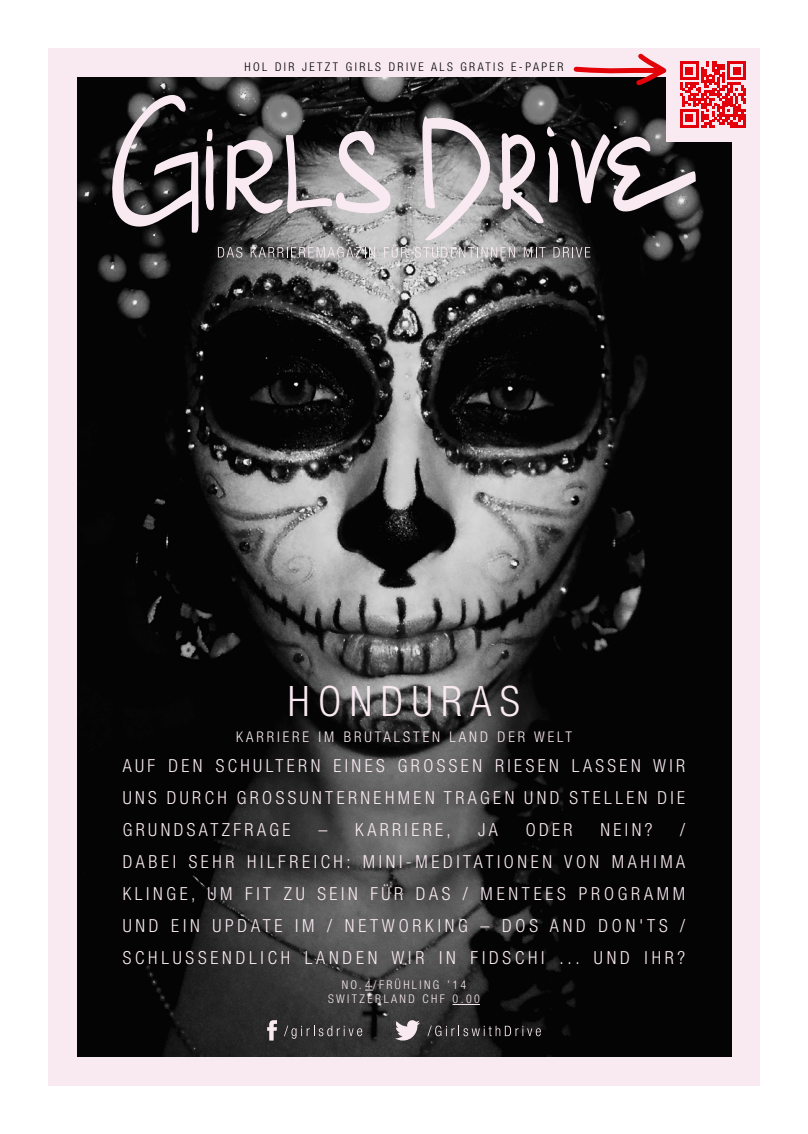
<style>
.page{position:relative;width:808px;height:1134px;background:#fff}
.page>*{position:absolute;margin:0;border:0;box-sizing:border-box;transform-origin:0 0}
.t1{font:300 condensed 42px "Helvetica Neue";letter-spacing:.2em;color:#f9eaf2}
.t2{font:300 condensed 18px/32px "Helvetica Neue";letter-spacing:.19em;color:#f9eaf2;text-align:justify}
.t3{font:300 condensed 14.8px "Helvetica Neue";letter-spacing:.2em;color:#f9eaf2}
.t4{font:300 condensed 12px "Helvetica Neue";letter-spacing:.2em;color:#000}
.t5{font:300 condensed 12px/14.4px "Helvetica Neue";letter-spacing:.2em;color:#f9eaf2;text-align:center}
</style>
<div class="page">
<div style="left:731px;top:48px;width:29px;height:1038px;background:#f9eaf2"></div>
<img style="left:77px;top:77px;width:654px;height:980px">
<svg style="left:110px;top:88px;width:106px;height:145px;background:#494648"></svg>
<svg style="left:499px;top:127px;width:59px;height:96px;background:#746e71"></svg>
<svg style="left:570px;top:134px;width:126px;height:81px;background:#5e595c"></svg>
<svg style="left:421px;top:116px;width:70px;height:125px;background:#a8a4a6"></svg>
<svg style="left:227px;top:130px;width:168px;height:89px;background:#898587"></svg>
<div style="left:48px;top:48px;width:712px;height:29px;background:#f9eaf2"></div>
<div style="left:48px;top:48px;width:29px;height:1038px;background:#f9eaf2"></div>
<div style="left:48px;top:1057px;width:712px;height:29px;background:#f9eaf2"></div>
<svg style="left:453px;top:1004px;width:27px;height:1px"></svg>
<svg style="left:218px;top:247px;width:24px;height:11px"></svg>
<svg style="left:251px;top:247px;width:124px;height:11px"></svg>
<svg style="left:384px;top:245px;width:23px;height:13px"></svg>
<svg style="left:415px;top:247px;width:100px;height:11px"></svg>
<svg style="left:524px;top:247px;width:21px;height:10px"></svg>
<svg style="left:553px;top:247px;width:37px;height:10px"></svg>
<div style="left:666px;top:48px;width:94px;height:94px;background:#f9eaf2"></div>
<svg style="left:680px;top:61px;width:66px;height:66px"></svg>
<svg style="left:284px;top:1026px;width:78px;height:13px"></svg>
<svg style="left:427px;top:1026px;width:114px;height:10px"></svg>
<svg style="left:267px;top:1020px;width:10px;height:20px"></svg>
<svg style="left:395px;top:1020px;width:25px;height:20px"></svg>
<svg style="left:571px;top:53px;width:96px;height:36px"></svg>
<p class="t4" style="left:245px;top:60px;width:320px">HOL DIR JETZT GIRLS DRIVE ALS GRATIS E-PAPER</p>
<h1 class="t1" style="left:288px;top:677px;width:234px">HONDURAS</h1>
<p class="t3" style="left:236px;top:728px;width:337px">KARRIERE IM BRUTALSTEN LAND DER WELT</p>
<p class="t2" style="left:123px;top:749px;width:564px">AUF DEN SCHULTERN EINES GROSSEN RIESEN LASSEN WIR UNS DURCH GROSSUNTERNEHMEN TRAGEN UND STELLEN DIE GRUNDSATZFRAGE</p>
<p class="t2" style="left:123px;top:813px;width:564px;text-indent:558px">/ DABEI SEHR HILFREICH: MINI-MEDITATIONEN VON MAHIMA KLINGE, UM FIT ZU SEIN FÜR DAS / MENTEES PROGRAMM UND EIN UPDATE IM / NETWORKING – DOS AND DON'TS / SCHLUSSENDLICH LANDEN WIR IN FIDSCHI ... UND IHR?</p>
<p class="t5" style="left:328px;top:977px;width:153px">NO.4/FRÜHLING ’14<br>SWITZERLAND CHF 0.00</p>
<p class="t2" style="left:318px;top:813px;width:134px">– KARRIERE,</p>
<p class="t2" style="left:478px;top:813px;width:21px">JA</p>
<p class="t2" style="left:526px;top:813px;width:48px">ODER</p>
<p class="t2" style="left:600px;top:813px;width:53px">NEIN?</p>
</div>
